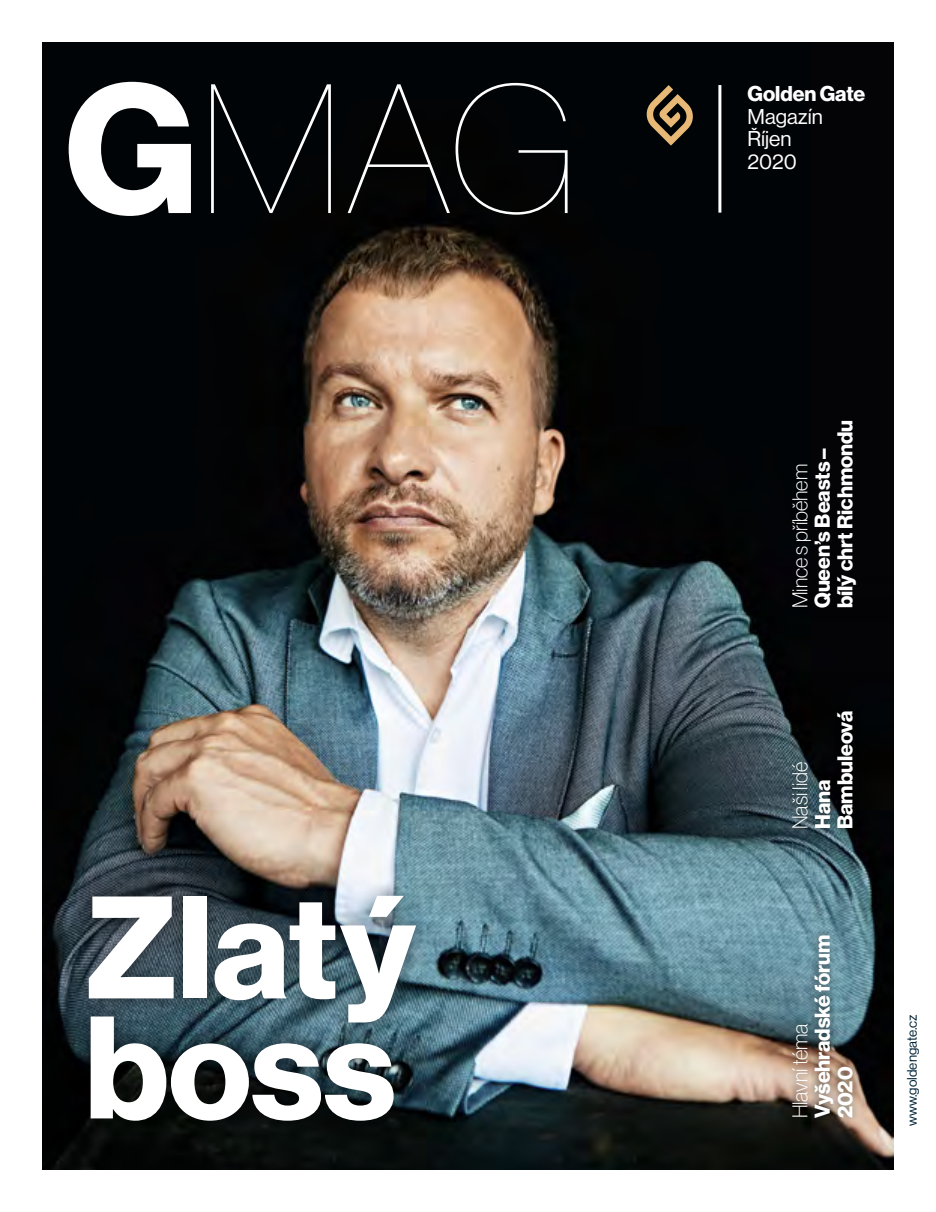
<style>
.page{position:relative;width:936px;height:1212px;background:#fff}
.page>*{position:absolute;margin:0;border:0;box-sizing:border-box;transform-origin:0 0}
.t1{font:180px "N Haas Grotesk DS Pro 15 Ult Th";color:#fff}
.t2{font:142.5px/120px "N Haas Grotesk DS Pro 75 Bd";color:#fff}
.t3{font:21px/22.5px "N Haas Grotesk DS Pro 75 Bd";color:#fff}
.t4{font:21px "N Haas Grotesk DS Pro 35 X Lt";color:#fff}
.t5{font:21px/22.5px "N Haas Grotesk DS Pro 55 Rg";color:#fff}
.t6{font:13.5px "N Haas Grotesk DS Pro 55 Rg";color:#002337}
.s1{font-family:"N Haas Grotesk DS Pro 75 Bd"}
</style>
<div class="page">
<img style="left:43px;top:43px;width:850px;height:1126px">
<div style="left:783px;top:926px;width:75px;height:198px;background:#000;opacity:.5"></div>
<div style="left:785px;top:703px;width:76px;height:134px;background:#000;opacity:.5"></div>
<hr style="left:718px;top:85px;width:3px;height:128px;background:#fff">
<svg style="left:645px;top:85px;width:49px;height:61px;background:#54452e"></svg>
<div style="left:70px;top:879px;width:363px;height:259px;background:#000;opacity:.5"></div>
<h1 class="t1" style="left:65px;top:49px;width:514px"><span class="s1">G</span>MAG</h1>
<p class="t3" style="left:747px;top:83px;width:119px">Golden Gate</p>
<p class="t5" style="left:747px;top:105px;width:77px">Magazín<br>Říjen<br>2020</p>
<h2 class="t2" style="left:85px;top:890px;width:332px">Zlatý boss</h2>
<p class="t3" style="left:811px;top:608px;width:190px;rotate:-90deg">Queen’s Beasts – bílý chrt Richmondu</p>
<p class="t4" style="left:788px;top:608px;width:146px;rotate:-90deg">Mince s příběhem</p>
<p class="t3" style="left:811px;top:829px;width:120px;rotate:-90deg">Hana<br>Bambuleová</p>
<p class="t4" style="left:788px;top:829px;width:69px;rotate:-90deg">Naši lidé</p>
<p class="t3" style="left:811px;top:1118px;width:185px;rotate:-90deg">Vyšehradské fórum<br>2020</p>
<p class="t4" style="left:788px;top:1118px;width:97px;rotate:-90deg">Hlavní téma</p>
<p class="t6" style="left:904px;top:1126px;width:113px;rotate:-90deg">www.goldengate.cz</p>
</div>
